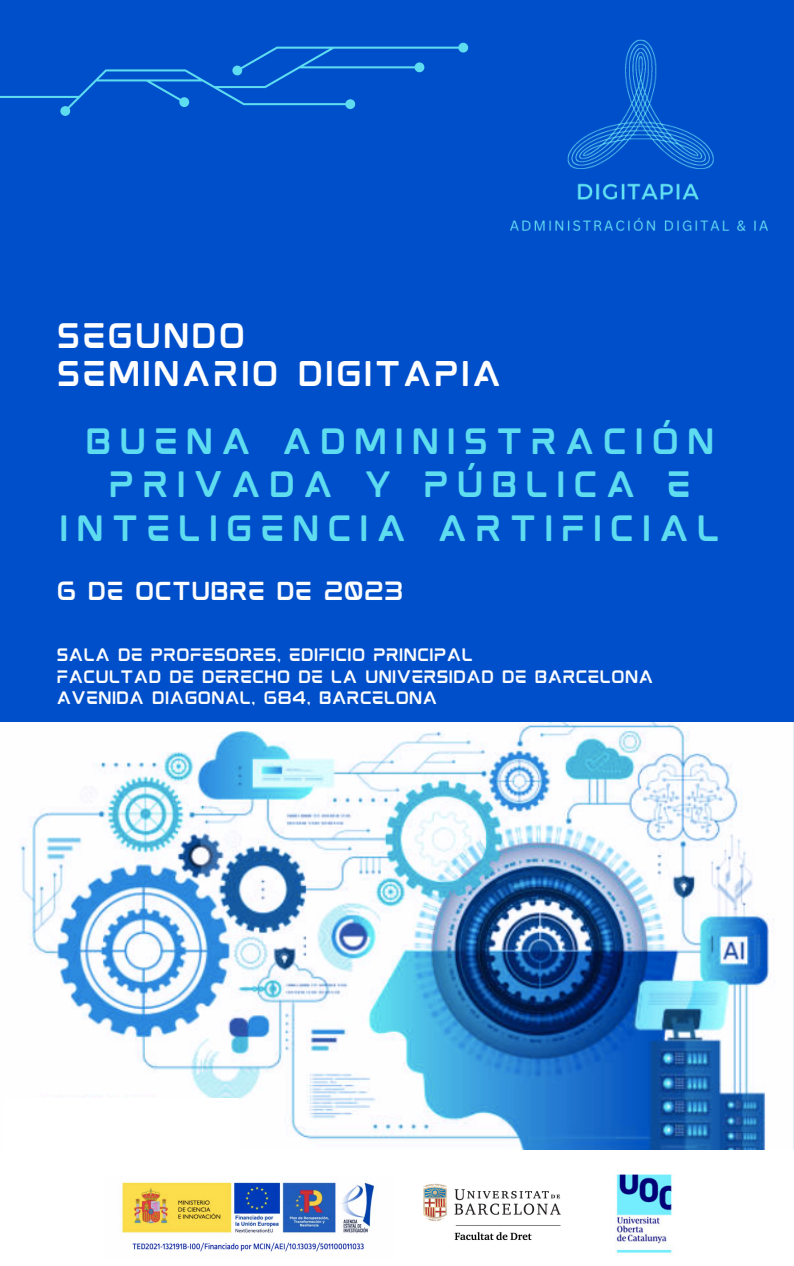
<style>
.page{position:relative;width:794px;height:1266px;background:#fff}
.page>*{position:absolute;margin:0;border:0;box-sizing:border-box;transform-origin:0 0}
.t1{font:31.05px "mokotoglitch";letter-spacing:.185em;color:#5edcf0}
.t2{font:30.3px "mokotoglitch";color:#fff}
.t3{font:30.08px "mokotoglitch";color:#fff}
.t4{font:22.05px "mokotoglitch";letter-spacing:-.06em;color:#fcfdfe}
.t5{font:15.3px/21.4px "mokotoglitch";letter-spacing:-.06em;color:#fcfdfe}
</style>
<div class="page">
<div style="left:0;top:0;width:793px;height:1266px;background:#004fca"></div>
<svg style="left:0;top:43px;width:468px;height:73px"></svg>
<img style="left:510px;top:39px;width:258px;height:192px">
<img style="left:0;top:722px;width:793px;height:428px">
<div style="left:3px;top:1098px;width:236px;height:54px;background:#fff"></div>
<div style="left:0;top:1150px;width:793px;height:116px;background:#fff"></div>
<img style="left:122px;top:1182px;width:253px;height:70px">
<img style="left:423px;top:1183px;width:138px;height:58px">
<img style="left:616px;top:1174px;width:57px;height:79px">
<p class="t3" style="left:56px;top:325px;width:192px">SEGUNDO</p>
<p class="t2" style="left:56px;top:364px;width:448px">SEMINARIO DIGITAPIA</p>
<p class="t1" style="left:85px;top:431px;width:632px">BUENA ADMINISTRACIÓN</p>
<p class="t1" style="left:109px;top:474px;width:585px">PRIVADA Y PÚBLICA E</p>
<p class="t1" style="left:59px;top:517px;width:663px">INTELIGENCIA ARTIFICIAL</p>
<p class="t4" style="left:56px;top:583px;width:349px">6 DE OCTUBRE DE 2023</p>
<p class="t5" style="left:56px;top:647px;width:419px">SALA DE PROFESORES, EDIFICIO PRINCIPAL</p>
<p class="t5" style="left:56px;top:668px;width:599px">FACULTAD DE DERECHO DE LA UNIVERSIDAD DE BARCELONA<br>AVENIDA DIAGONAL, 684, BARCELONA</p>
</div>
